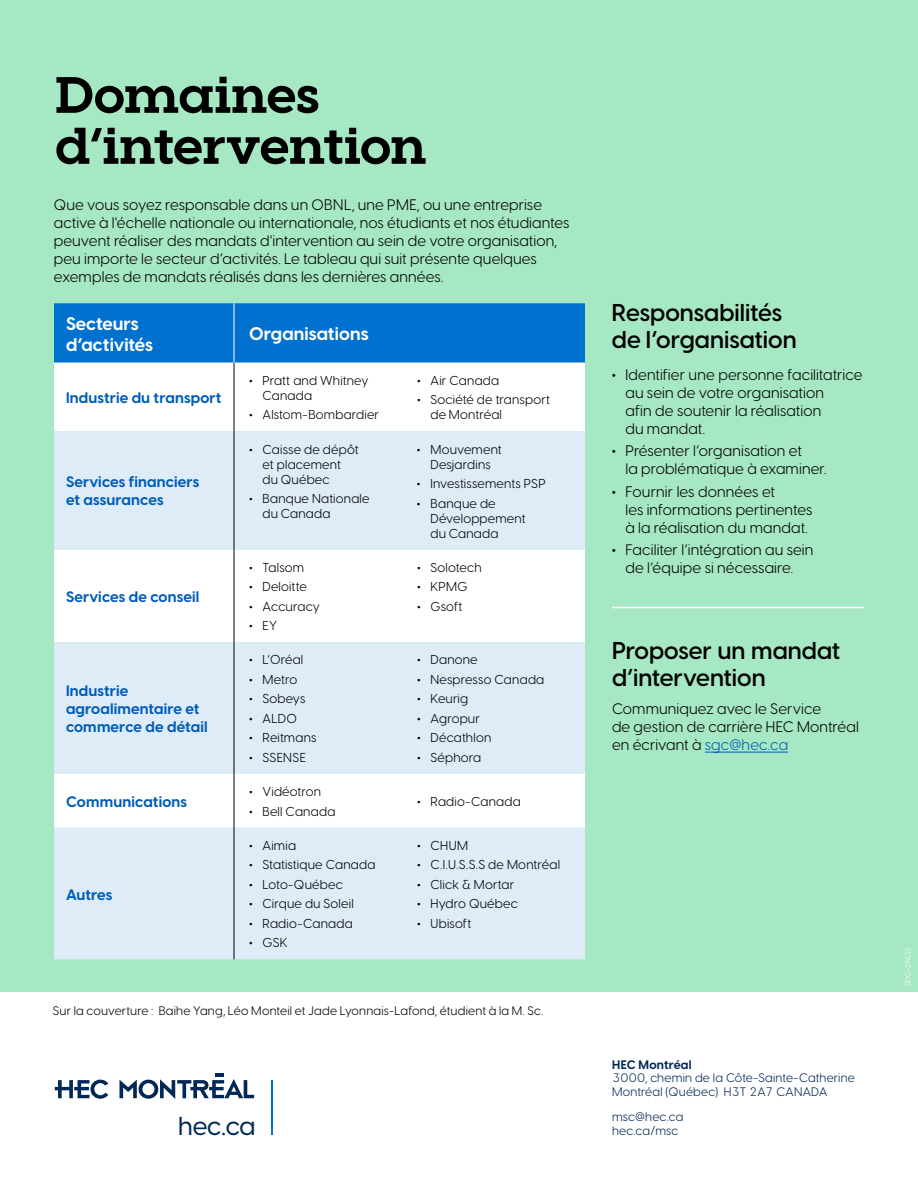
<style>
.page{position:relative;width:918px;height:1188px;background:#fff}
.page>*{position:absolute;margin:0;border:0;box-sizing:border-box;transform-origin:0 0}
.t1{font:700 51px/51px "Visby Slab CF";letter-spacing:-.025em;color:#000}
.t2{font:500 25.5px "Visby CF";color:#002856}
.t3{font:600 24px/27px "Visby CF";color:#000}
.t4{font:700 18px/21px "Visby CF";color:#fff}
.t5{font:15px/18px "Visby CF";letter-spacing:.005em;color:#000}
.t6{font:700 15px/18px "Visby CF";letter-spacing:.01em;color:#005cb9}
.t7{font:12.75px/15px "Visby CF";letter-spacing:.015em;color:#000}
.t8{font:12.15px/13.5px "Visby CF";letter-spacing:.015em;color:#002856}
.t9{font:12.15px "Visby CF";letter-spacing:.015em;color:#000}
.t10{font:700 12.15px "Visby CF";letter-spacing:.015em;color:#002856}
.t11{font:7.5px "Visby CF";color:#fff}
.s1{font-weight:800}
.s2{color:#005cb9}
</style>
<div class="page">
<div style="left:0;top:0;width:918px;height:992px;background:#a7e8c4"></div>
<hr style="left:705px;top:752px;width:83px;height:1px;background:#005cb9">
<svg style="left:55px;top:1080px;width:53px;height:19px"></svg>
<svg style="left:119px;top:1073px;width:135px;height:26px"></svg>
<hr style="left:272px;top:1080px;width:1px;height:55px;background:#0071ce">
<div style="left:54px;top:303px;width:531px;height:60px;background:#0071ce"></div>
<div style="left:54px;top:363px;width:531px;height:68px;background:#fff"></div>
<svg style="left:54px;top:431px;width:531px;height:528px;background:#e6f0f9"></svg>
<hr style="left:234px;top:303px;width:1px;height:60px;background:#fff">
<hr style="left:234px;top:363px;width:1px;height:68px;background:#000">
<hr style="left:234px;top:431px;width:1px;height:119px;background:#000">
<hr style="left:234px;top:550px;width:1px;height:92px;background:#000">
<hr style="left:234px;top:642px;width:1px;height:132px;background:#000">
<hr style="left:234px;top:774px;width:1px;height:54px;background:#000">
<hr style="left:234px;top:828px;width:1px;height:131px;background:#000">
<hr style="left:612px;top:607px;width:252px;height:1px;background:#fff">
<h1 class="t1" style="left:55px;top:70px;width:374px">Domaines d’intervention</h1>
<p class="t5" style="left:54px;top:195px;width:517px">Que vous soyez responsable dans un OBNL, une PME, ou une entreprise active à l'échelle nationale ou internationale, nos étudiants et nos étudiantes peuvent réaliser des mandats d'intervention au sein de votre organisation, peu importe le secteur d’activités. Le tableau qui suit présente quelques exemples de mandats réalisés dans les dernières années.</p>
<p class="t4" style="left:66px;top:312px;width:89px">Secteurs d’activités</p>
<p class="t4" style="left:249px;top:322px;width:121px">Organisations</p>
<p class="t6" style="left:66px;top:388px;width:157px">Industrie du transport</p>
<p class="t6" style="left:66px;top:472px;width:135px">Services financiers et assurances</p>
<p class="t6" style="left:66px;top:587px;width:135px">Services de conseil</p>
<p class="t6" style="left:66px;top:681px;width:143px">Industrie agroalimentaire et commerce de détail</p>
<p class="t6" style="left:66px;top:792px;width:123px">Communications</p>
<p class="t6" style="left:66px;top:884px;width:48px">Autres</p>
<p class="t7" style="left:263px;top:372px;width:108px;text-indent:-14px"><span class="s1">•</span> Pratt and Whitney<br>Canada</p>
<p class="t7" style="left:249px;top:406px;width:132px"><span class="s1">•</span> Alstom-Bombardier</p>
<p class="t7" style="left:263px;top:441px;width:98px;text-indent:-14px"><span class="s1">•</span> Caisse de dépôt et placement du Québec</p>
<p class="t7" style="left:263px;top:490px;width:109px;text-indent:-14px"><span class="s1">•</span> Banque Nationale du Canada</p>
<p class="t7" style="left:249px;top:559px;width:57px"><span class="s1">•</span> Talsom</p>
<p class="t7" style="left:249px;top:578px;width:59px"><span class="s1">•</span> Deloitte</p>
<p class="t7" style="left:249px;top:598px;width:72px"><span class="s1">•</span> Accuracy</p>
<p class="t7" style="left:249px;top:617px;width:30px"><span class="s1">•</span> EY</p>
<p class="t7" style="left:249px;top:652px;width:56px"><span class="s1">•</span> L’Oréal</p>
<p class="t7" style="left:249px;top:671px;width:50px"><span class="s1">•</span> Metro</p>
<p class="t7" style="left:249px;top:691px;width:58px"><span class="s1">•</span> Sobeys</p>
<p class="t7" style="left:249px;top:710px;width:49px"><span class="s1">•</span> ALDO</p>
<p class="t7" style="left:249px;top:730px;width:69px"><span class="s1">•</span> Reitmans</p>
<p class="t7" style="left:249px;top:749px;width:58px"><span class="s1">•</span> SSENSE</p>
<p class="t7" style="left:249px;top:783px;width:74px"><span class="s1">•</span> Vidéotron</p>
<p class="t7" style="left:249px;top:803px;width:88px"><span class="s1">•</span> Bell Canada</p>
<p class="t7" style="left:249px;top:837px;width:49px"><span class="s1">•</span> Aimia</p>
<p class="t7" style="left:249px;top:856px;width:128px"><span class="s1">•</span> Statistique Canada</p>
<p class="t7" style="left:249px;top:876px;width:95px"><span class="s1">•</span> Loto-Québec</p>
<p class="t7" style="left:249px;top:895px;width:106px"><span class="s1">•</span> Cirque du Soleil</p>
<p class="t7" style="left:249px;top:915px;width:105px"><span class="s1">•</span> Radio-Canada</p>
<p class="t7" style="left:249px;top:934px;width:40px"><span class="s1">•</span> GSK</p>
<p class="t7" style="left:417px;top:372px;width:84px"><span class="s1">•</span> Air Canada</p>
<p class="t7" style="left:431px;top:391px;width:121px;text-indent:-14px"><span class="s1">•</span> Société de transport de Montréal</p>
<p class="t7" style="left:417px;top:441px;width:86px;text-align:center"><span class="s1">•</span> Mouvement<br>Desjardins</p>
<p class="t7" style="left:417px;top:475px;width:130px"><span class="s1">•</span> Investissements PSP</p>
<p class="t7" style="left:430px;top:495px;width:97px;text-indent:-14px"><span class="s1">•</span> Banque de<br>Développement du Canada</p>
<p class="t7" style="left:417px;top:559px;width:66px"><span class="s1">•</span> Solotech</p>
<p class="t7" style="left:417px;top:578px;width:52px"><span class="s1">•</span> KPMG</p>
<p class="t7" style="left:417px;top:598px;width:47px"><span class="s1">•</span> Gsoft</p>
<p class="t7" style="left:417px;top:652px;width:62px"><span class="s1">•</span> Danone</p>
<p class="t7" style="left:417px;top:671px;width:129px"><span class="s1">•</span> Nespresso Canada</p>
<p class="t7" style="left:417px;top:690px;width:53px"><span class="s1">•</span> Keurig</p>
<p class="t7" style="left:417px;top:710px;width:64px"><span class="s1">•</span> Agropur</p>
<p class="t7" style="left:417px;top:729px;width:76px"><span class="s1">•</span> Décathlon</p>
<p class="t7" style="left:417px;top:749px;width:66px"><span class="s1">•</span> Séphora</p>
<p class="t7" style="left:417px;top:793px;width:105px"><span class="s1">•</span> Radio-Canada</p>
<p class="t7" style="left:417px;top:837px;width:53px"><span class="s1">•</span> CHUM</p>
<p class="t7" style="left:417px;top:856px;width:145px"><span class="s1">•</span> C.I.U.S.S.S de Montréal</p>
<p class="t7" style="left:417px;top:876px;width:99px"><span class="s1">•</span> Click &amp; Mortar</p>
<p class="t7" style="left:417px;top:895px;width:102px"><span class="s1">•</span> Hydro Québec</p>
<p class="t7" style="left:417px;top:915px;width:56px"><span class="s1">•</span> Ubisoft</p>
<p class="t9" style="left:53px;top:1001px;width:492px">Sur la couverture : Baihe Yang, Léo Monteil et Jade Lyonnais-Lafond, étudient à la M. Sc.</p>
<h3 class="t3" style="left:612px;top:298px;width:186px">Responsabilités de l’organisation</h3>
<p class="t5" style="left:625px;top:365px;width:239px;text-indent:-14px"><span class="s1">•</span> Identifier une personne facilitatrice au sein de votre organisation<br>afin de soutenir la réalisation<br>du mandat.</p>
<p class="t5" style="left:625px;top:441px;width:202px;text-indent:-14px"><span class="s1">•</span> Présenter l’organisation et<br>la problématique à examiner.</p>
<p class="t5" style="left:625px;top:482px;width:188px;text-indent:-14px"><span class="s1">•</span> Fournir les données et<br>les informations pertinentes à la réalisation du mandat.</p>
<p class="t5" style="left:612px;top:540px;width:203px;text-align:center"><span class="s1">•</span> Faciliter l’intégration au sein de l’équipe si nécessaire.</p>
<h3 class="t3" style="left:612px;top:635px;width:230px">Proposer un mandat d’intervention</h3>
<p class="t5" style="left:612px;top:699px;width:248px">Communiquez avec le Service<br>de gestion de carrière HEC Montréal en écrivant à <span class="s2">sgc@hec.ca</span></p>
<p class="t10" style="left:612px;top:1055px;width:81px">HEC Montréal</p>
<p class="t8" style="left:612px;top:1070px;width:245px">3000, chemin de la Côte-Sainte-Catherine<br>Montréal (Québec) H3T 2A7 CANADA</p>
<p class="t8" style="left:612px;top:1109px;width:73px">msc@hec.ca</p>
<h2 class="t2" style="left:178px;top:1106px;width:79px">hec.ca</h2>
<p class="t8" style="left:612px;top:1123px;width:68px">hec.ca/msc</p>
<p class="t11" style="left:902px;top:986px;width:40px;rotate:-90deg">SDG-29633</p>
</div>
